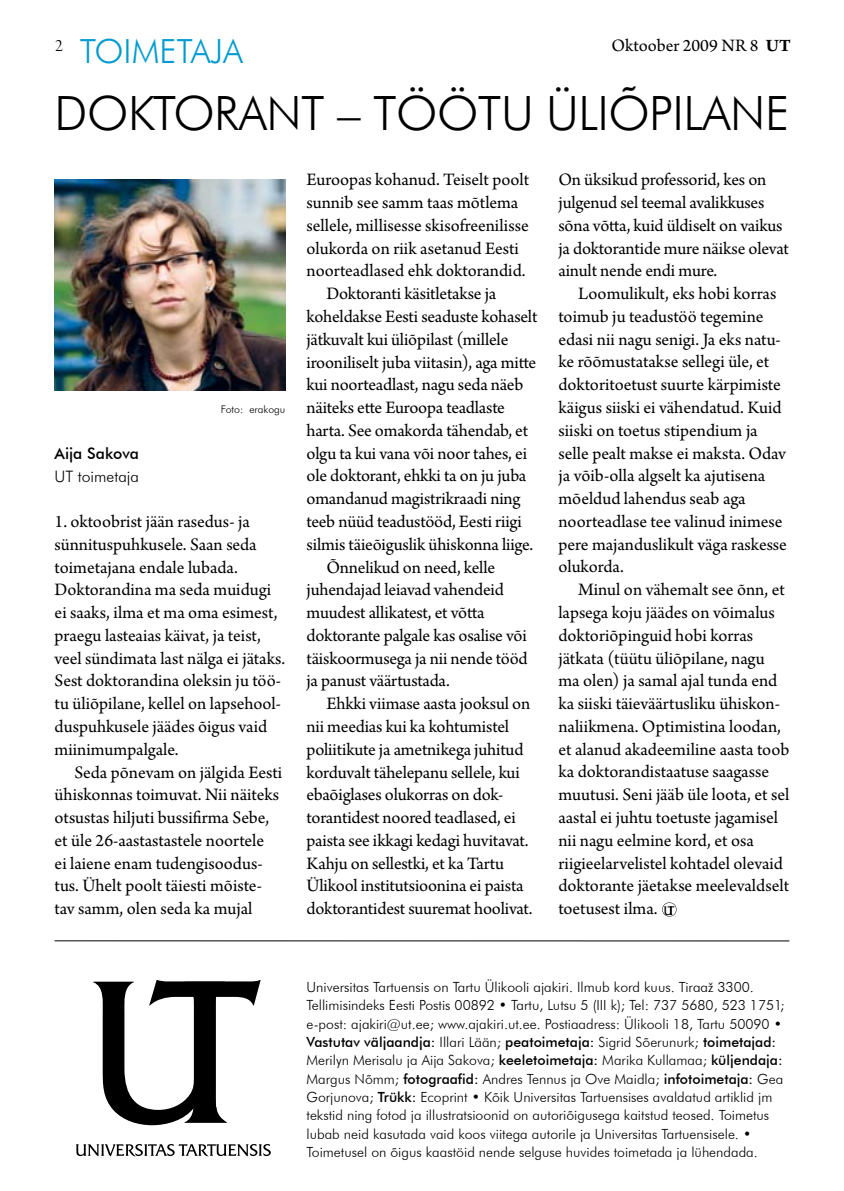
<style>
.page{position:relative;width:844px;height:1191px;background:#fff}
.page>*{position:absolute;margin:0;border:0;box-sizing:border-box;transform-origin:0 0}
.t1{font:300 47.25px "Futura BT";letter-spacing:-.01em;color:#000}
.t2{font:300 33.25px "Futura BT";color:#009bd0}
.t3{font:18.38px/22.8px "Arno Pro";letter-spacing:-.005em;color:#000}
.t4{font:18.38px "Arno Pro Light Display";color:#000}
.t5{font:300 15.75px "Futura BT";color:#000}
.t6{font:500 15.75px "Futura BT";color:#000}
.t7{font:300 14px/18.4px "Futura BT";color:#000}
.t8{font:13.12px "Friz Quadrata Std";color:#000}
.t9{font:300 10.5px "Futura BT";color:#000}
.s1{font-weight:700}
.s2{font-weight:500}
</style>
<div class="page">
<hr style="left:55px;top:940px;width:734px;height:1px;background:#000">
<svg style="left:93px;top:980px;width:167px;height:145px"></svg>
<svg style="left:76px;top:1144px;width:195px;height:12px"></svg>
<img style="left:55px;top:179px;width:230px;height:211px">
<svg style="left:662px;top:902px;width:14px;height:14px"></svg>
<p class="t4" style="left:55px;top:35px;width:10px">2</p>
<p class="t3" style="left:611px;top:35px;width:181px">Oktoober 2009 nr 8 <span class="s1">UT</span></p>
<h2 class="t2" style="left:80px;top:31px;width:164px">toimetaja</h2>
<h1 class="t1" style="left:55px;top:85px;width:736px">Doktorant – töötu üliõpilane</h1>
<p class="t9" style="left:221px;top:403px;width:66px">Foto: erakogu</p>
<p class="t6" style="left:55px;top:443px;width:86px">Aija Sakova</p>
<p class="t5" style="left:55px;top:466px;width:86px">UT toimetaja</p>
<p class="t3" style="left:55px;top:511px;width:232px">1. oktoobrist jään rasedus- ja sünnituspuhkusele. Saan seda toimetajana endale lubada.<br>Doktorandina ma seda muidugi ei saaks, ilma et ma oma esimest, praegu lasteaias käivat, ja teist, veel sündimata last nälga ei jätaks.<br>Sest doktorandina oleksin ju töö&shy;tu üliõpilane, kellel on lapsehool&shy;duspuhkusele jäädes õigus vaid miinimumpalgale.</p>
<p class="t3" style="left:55px;top:761px;width:229px;text-indent:20px">Seda põnevam on jälgida Eesti ühiskonnas toimuvat. Nii näiteks otsustas hiljuti bussifirma Sebe, et üle 26-aastastastele noortele<br>ei laiene enam tudengisoodus&shy;tus. Ühelt poolt täiesti mõiste&shy;tav samm, olen seda ka mujal</p>
<p class="t3" style="left:306px;top:169px;width:224px">Euroopas kohanud. Teiselt poolt</p>
<p class="t3" style="left:306px;top:192px;width:213px">sunnib see samm taas mõtlema</p>
<p class="t3" style="left:306px;top:215px;width:224px">sellele, millisesse skisofreenilisse</p>
<p class="t3" style="left:306px;top:238px;width:214px">olukorda on riik asetanud Eesti</p>
<p class="t3" style="left:306px;top:260px;width:220px">noorteadlased ehk doktorandid.</p>
<p class="t3" style="left:326px;top:283px;width:171px">Doktoranti käsitletakse ja</p>
<p class="t3" style="left:306px;top:306px;width:232px">koheldakse Eesti seaduste kohaselt</p>
<p class="t3" style="left:306px;top:329px;width:203px">jätkuvalt kui üliõpilast (millele</p>
<p class="t3" style="left:306px;top:351px;width:231px">irooniliselt juba viitasin), aga mitte</p>
<p class="t3" style="left:306px;top:374px;width:218px">kui noorteadlast, nagu seda näeb</p>
<p class="t3" style="left:306px;top:397px;width:200px">näiteks ette Euroopa teadlaste</p>
<p class="t3" style="left:306px;top:420px;width:223px">harta. See omakorda tähendab, et</p>
<p class="t3" style="left:306px;top:443px;width:222px">olgu ta kui vana või noor tahes, ei</p>
<p class="t3" style="left:306px;top:465px;width:221px">ole doktorant, ehkki ta on ju juba</p>
<p class="t3" style="left:306px;top:488px;width:215px">omandanud magistrikraadi ning</p>
<p class="t3" style="left:306px;top:511px;width:217px">teeb nüüd teadustööd, Eesti riigi</p>
<p class="t3" style="left:306px;top:534px;width:228px">silmis täieõiguslik ühiskonna liige.</p>
<p class="t3" style="left:326px;top:556px;width:170px">Õnnelikud on need, kelle</p>
<p class="t3" style="left:306px;top:579px;width:199px">juhendajad leiavad vahendeid</p>
<p class="t3" style="left:306px;top:602px;width:179px">muudest allikatest, et võtta</p>
<p class="t3" style="left:306px;top:625px;width:222px">doktorante palgale kas osalise või</p>
<p class="t3" style="left:306px;top:647px;width:222px">täiskoormusega ja nii nende tööd</p>
<p class="t3" style="left:306px;top:670px;width:145px">ja panust väärtustada.</p>
<p class="t3" style="left:326px;top:693px;width:205px">Ehkki viimase aasta jooksul on</p>
<p class="t3" style="left:306px;top:716px;width:204px">nii meedias kui ka kohtumistel</p>
<p class="t3" style="left:306px;top:739px;width:218px">poliitikute ja ametnikega juhitud</p>
<p class="t3" style="left:306px;top:761px;width:215px">korduvalt tähelepanu sellele, kui</p>
<p class="t3" style="left:306px;top:784px;width:198px">ebaõiglases olukorras on dok-</p>
<p class="t3" style="left:306px;top:807px;width:211px">torantidest noored teadlased, ei</p>
<p class="t3" style="left:306px;top:830px;width:223px">paista see ikkagi kedagi huvitavat.</p>
<p class="t3" style="left:306px;top:852px;width:199px">Kahju on sellestki, et ka Tartu</p>
<p class="t3" style="left:306px;top:875px;width:218px">Ülikool institutsioonina ei paista</p>
<p class="t3" style="left:306px;top:898px;width:227px">doktorantidest suuremat hoolivat.</p>
<p class="t3" style="left:558px;top:169px;width:232px">On üksikud professorid, kes on julgenud sel teemal avalikkuses sõna võtta, kuid üldiselt on vaikus ja doktorantide mure näikse olevat ainult nende endi mure.</p>
<p class="t3" style="left:558px;top:283px;width:230px;text-indent:20px">Loomulikult, eks hobi korras toimub ju teadustöö tegemine edasi nii nagu senigi. Ja eks natu&shy;ke rõõmustatakse sellegi üle, et doktoritoetust suurte kärpimiste käigus siiski ei vähendatud. Kuid siiski on toetus stipendium ja selle pealt makse ei maksta. Odav ja võib-olla algselt ka ajutisena mõeldud lahendus seab aga noorteadlase tee valinud inimese pere majanduslikult väga raskesse olukorda.</p>
<p class="t3" style="left:558px;top:579px;width:232px;text-indent:20px">Minul on vähemalt see õnn, et lapsega koju jäädes on võimalus doktoriõpinguid hobi korras jätkata (tüütu üliõpilane, nagu ma olen) ja samal ajal tunda end ka siiski täieväärtusliku ühiskon&shy;naliikmena. Optimistina loodan, et alanud akadeemiline aasta toob ka doktorandistaatuse saagasse muutusi. Seni jääb üle loota, et sel aastal ei juhtu toetuste jagamisel nii nagu eelmine kord, et osa riigieelarvelistel kohtadel olevaid doktorante jäetakse meelevaldselt toetusest ilma.</p>
<p class="t8" style="left:663px;top:903px;width:12px">UT</p>
<p class="t7" style="left:306px;top:977px;width:479px">Universitas Tartuensis on Tartu Ülikooli ajakiri. Ilmub kord kuus. Tiraaž 3300.<br>Tellimisindeks Eesti Postis 00892 • Tartu, Lutsu 5 (III k); Tel: 737 5680, 523 1751; e-post: ajakiri@ut.ee; www.ajakiri.ut.ee. Postiaadress: Ülikooli 18, Tartu 50090 • <span class="s2">Vastutav väljaandja:</span> Illari Lään; <span class="s2">peatoimetaja:</span> Sigrid Sõerunurk; <span class="s2">toimetajad:<br></span>Merilyn Merisalu ja Aija Sakova; <span class="s2">keeletoimetaja:</span> Marika Kullamaa; <span class="s2">küljendaja:<br></span>Margus Nõmm; <span class="s2">fotograafid:</span> Andres Tennus ja Ove Maidla; <span class="s2">infotoimetaja:</span> Gea Gorjunova; <span class="s2">Trükk:</span> Ecoprint • Kõik Universitas Tartuensises avaldatud artiklid jm tekstid ning fotod ja illustratsioonid on autoriõigusega kaitstud teosed. Toimetus lubab neid kasutada vaid koos viitega autorile ja Universitas Tartuensisele. • Toimetusel on õigus kaastöid nende selguse huvides toimetada ja lühendada.</p>
</div>
